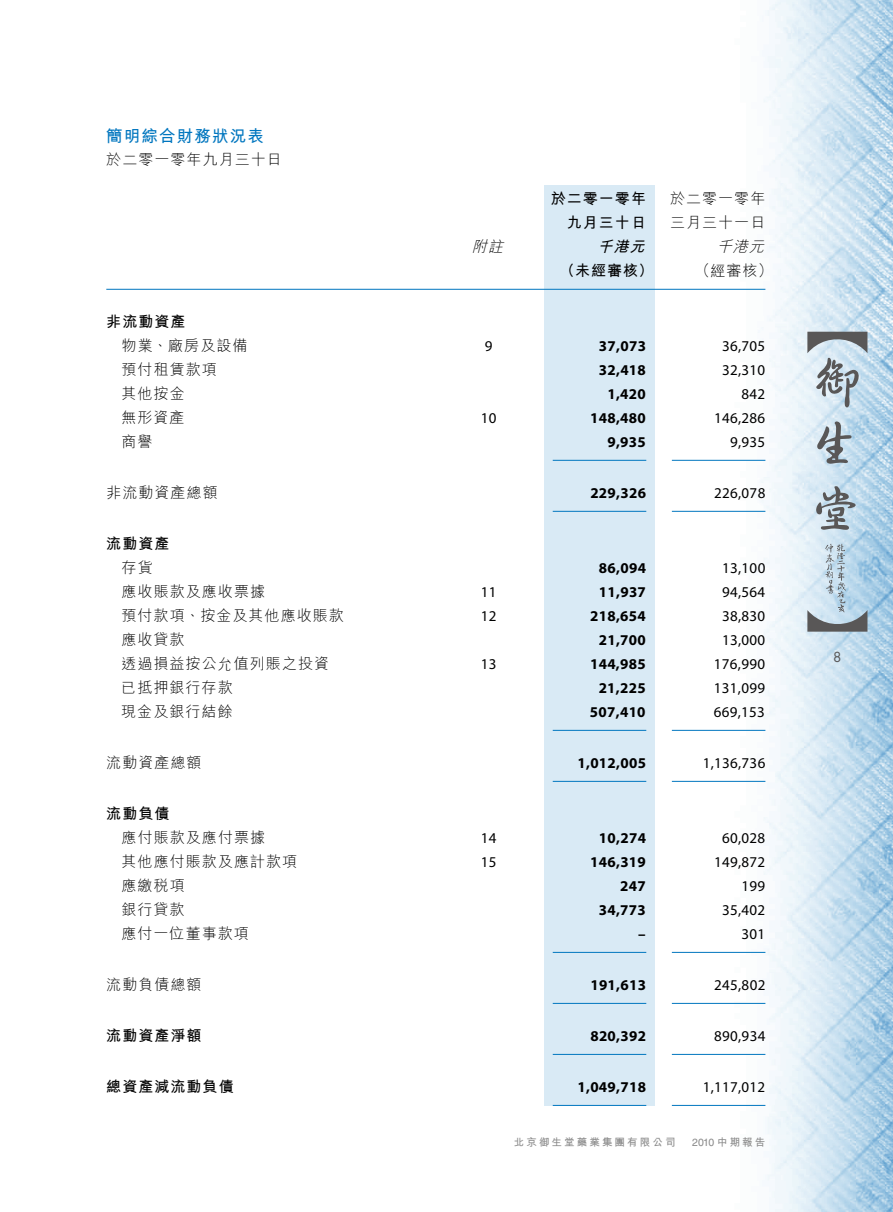
<style>
.page{position:relative;width:893px;height:1212px;background:#fff}
.page>*{position:absolute;margin:0;border:0;box-sizing:border-box;transform-origin:0 0}
.t1{font:700 16.5px "M Hei HK";letter-spacing:.07em;color:#0076bf}
.t2{font:300 15px "M Hei HK";letter-spacing:.07em;color:#000}
.t3{font:15px "Myriad Pro";letter-spacing:.02em;color:#000}
.t4{font:700 15px "Myriad Pro";letter-spacing:.02em;color:#000}
.t5{font:700 15px "M Hei HK";letter-spacing:.07em;color:#000}
.t6{font:italic 300 15px "M Hei HK";color:#000}
.t7{font:italic 700 15px "M Hei HK";color:#000}
.t8{font:13.5px "Futura Std";color:#595757}
.t9{font:700 10.5px "M Hei HK";letter-spacing:.2em;color:#898989}
.t10{font:10.5px "Helvetica LT Std";color:#898989}
.s1{font-family:"M Hei HK";font-weight:700}
</style>
<div class="page">
<img style="left:655px;top:0;width:238px;height:1212px">
<svg style="left:817px;top:421px;width:35px;height:43px;background:#a6b3bc"></svg>
<svg style="left:816px;top:486px;width:42px;height:44px;background:#a7b5bf"></svg>
<svg style="left:807px;top:332px;width:60px;height:76px;background:#afbcc4"></svg>
<svg style="left:807px;top:544px;width:60px;height:88px;background:#b3c6d4"></svg>
<div style="left:544px;top:185px;width:111px;height:921px;background:#d9eaf5"></div>
<hr style="left:106px;top:289px;width:659px;height:1px;background:#0076bf">
<hr style="left:553px;top:460px;width:93px;height:1px;background:#0076bf">
<hr style="left:672px;top:460px;width:93px;height:1px;background:#0076bf">
<hr style="left:553px;top:511px;width:93px;height:1px;background:#0076bf">
<hr style="left:672px;top:511px;width:93px;height:1px;background:#0076bf">
<hr style="left:553px;top:730px;width:93px;height:1px;background:#0076bf">
<hr style="left:672px;top:730px;width:93px;height:1px;background:#0076bf">
<hr style="left:553px;top:781px;width:93px;height:1px;background:#0076bf">
<hr style="left:672px;top:781px;width:93px;height:1px;background:#0076bf">
<hr style="left:553px;top:952px;width:93px;height:1px;background:#0076bf">
<hr style="left:672px;top:952px;width:93px;height:1px;background:#0076bf">
<hr style="left:553px;top:1003px;width:93px;height:1px;background:#0076bf">
<hr style="left:672px;top:1003px;width:93px;height:1px;background:#0076bf">
<hr style="left:553px;top:1054px;width:93px;height:1px;background:#0076bf">
<hr style="left:672px;top:1054px;width:93px;height:1px;background:#0076bf">
<hr style="left:553px;top:1105px;width:93px;height:1px;background:#0076bf">
<hr style="left:672px;top:1105px;width:93px;height:1px;background:#0076bf">
<p class="t1" style="left:106px;top:124px;width:159px">簡明綜合財務狀況表</p>
<p class="t2" style="left:106px;top:149px;width:177px">於二零一零年九月三十日</p>
<p class="t5" style="left:551px;top:188px;width:97px">於二零一零年</p>
<p class="t2" style="left:670px;top:188px;width:97px">於二零一零年</p>
<p class="t5" style="left:567px;top:212px;width:81px">九月三十日</p>
<p class="t2" style="left:670px;top:212px;width:97px">三月三十一日</p>
<p class="t6" style="left:472px;top:236px;width:38px">附註</p>
<p class="t7" style="left:597px;top:236px;width:54px">千港元</p>
<p class="t6" style="left:717px;top:236px;width:54px">千港元</p>
<p class="t5" style="left:560px;top:260px;width:95px">（未經審核）</p>
<p class="t2" style="left:695px;top:260px;width:79px">（經審核(</p>
<p class="t5" style="left:106px;top:311px;width:81px">非流動資產</p>
<p class="t2" style="left:122px;top:335px;width:127px">物業、廠房及設備</p>
<p class="t3" style="left:485px;top:337px;width:9px">9</p>
<p class="t4" style="left:599px;top:336px;width:49px">37,073</p>
<p class="t3" style="left:722px;top:337px;width:45px">36,705</p>
<p class="t2" style="left:122px;top:359px;width:97px">預付租賃款項</p>
<p class="t4" style="left:599px;top:360px;width:49px">32,418</p>
<p class="t3" style="left:722px;top:361px;width:45px">32,310</p>
<p class="t2" style="left:121px;top:383px;width:65px">其他按金</p>
<p class="t4" style="left:607px;top:384px;width:40px">1,420</p>
<p class="t3" style="left:741px;top:385px;width:25px">842</p>
<p class="t2" style="left:121px;top:407px;width:65px">無形資產</p>
<p class="t3" style="left:481px;top:409px;width:17px">10</p>
<p class="t4" style="left:590px;top:408px;width:57px">148,480</p>
<p class="t3" style="left:714px;top:409px;width:53px">146,286</p>
<p class="t2" style="left:121px;top:431px;width:33px">商譽</p>
<p class="t4" style="left:607px;top:432px;width:40px">9,935</p>
<p class="t3" style="left:730px;top:433px;width:37px">9,935</p>
<p class="t2" style="left:106px;top:482px;width:113px">非流動資產總額</p>
<p class="t5" style="left:106px;top:533px;width:65px">流動資產</p>
<p class="t4" style="left:590px;top:483px;width:57px">229,326</p>
<p class="t3" style="left:714px;top:484px;width:53px">226,078</p>
<p class="t2" style="left:122px;top:557px;width:33px">存貨</p>
<p class="t4" style="left:599px;top:558px;width:49px">86,094</p>
<p class="t3" style="left:722px;top:559px;width:45px">13,100</p>
<p class="t2" style="left:122px;top:581px;width:145px">應收賬款及應收票據</p>
<p class="t3" style="left:481px;top:583px;width:17px">11</p>
<p class="t4" style="left:599px;top:582px;width:49px">11,937</p>
<p class="t3" style="left:722px;top:583px;width:45px">94,564</p>
<p class="t2" style="left:121px;top:605px;width:224px">預付款項、按金及其他應收賬款</p>
<p class="t3" style="left:481px;top:607px;width:17px">12</p>
<p class="t4" style="left:590px;top:606px;width:57px">218,654</p>
<p class="t3" style="left:722px;top:607px;width:45px">38,830</p>
<p class="t2" style="left:121px;top:629px;width:65px">應收貸款</p>
<p class="t4" style="left:599px;top:630px;width:49px">21,700</p>
<p class="t3" style="left:722px;top:631px;width:45px">13,000</p>
<p class="t2" style="left:121px;top:653px;width:209px">透過損益按公允值列賬之投資</p>
<p class="t3" style="left:481px;top:655px;width:17px">13</p>
<p class="t4" style="left:590px;top:654px;width:57px">144,985</p>
<p class="t3" style="left:714px;top:655px;width:53px">176,990</p>
<p class="t8" style="left:833px;top:648px;width:10px">8</p>
<p class="t2" style="left:121px;top:677px;width:113px">已抵押銀行存款</p>
<p class="t4" style="left:599px;top:678px;width:49px">21,225</p>
<p class="t3" style="left:714px;top:679px;width:53px">131,099</p>
<p class="t2" style="left:121px;top:701px;width:113px">現金及銀行結餘</p>
<p class="t4" style="left:590px;top:702px;width:57px">507,410</p>
<p class="t3" style="left:714px;top:703px;width:53px">669,153</p>
<p class="t2" style="left:106px;top:752px;width:97px">流動資產總額</p>
<p class="t5" style="left:106px;top:803px;width:65px">流動負債</p>
<p class="t4" style="left:577px;top:753px;width:70px">1,012,005</p>
<p class="t3" style="left:703px;top:754px;width:64px">1,136,736</p>
<p class="t2" style="left:122px;top:827px;width:145px">應付賬款及應付票據</p>
<p class="t3" style="left:481px;top:829px;width:17px">14</p>
<p class="t4" style="left:599px;top:828px;width:49px">10,274</p>
<p class="t3" style="left:722px;top:829px;width:45px">60,028</p>
<p class="t2" style="left:122px;top:851px;width:177px">其他應付賬款及應計款項</p>
<p class="t3" style="left:481px;top:853px;width:17px">15</p>
<p class="t4" style="left:590px;top:852px;width:57px">146,319</p>
<p class="t3" style="left:714px;top:853px;width:53px">149,872</p>
<p class="t2" style="left:121px;top:875px;width:65px">應繳稅項</p>
<p class="t4" style="left:620px;top:876px;width:27px">247</p>
<p class="t3" style="left:741px;top:877px;width:25px">199</p>
<p class="t2" style="left:121px;top:899px;width:65px">銀行貸款</p>
<p class="t4" style="left:599px;top:900px;width:49px">34,773</p>
<p class="t3" style="left:722px;top:901px;width:45px">35,402</p>
<p class="t2" style="left:121px;top:923px;width:129px">應付一位董事款項</p>
<p class="t4" style="left:638px;top:924px;width:9px">–</p>
<p class="t3" style="left:741px;top:925px;width:25px">301</p>
<p class="t2" style="left:106px;top:974px;width:97px">流動負債總額</p>
<p class="t4" style="left:590px;top:975px;width:57px">191,613</p>
<p class="t3" style="left:714px;top:976px;width:53px">245,802</p>
<p class="t5" style="left:106px;top:1025px;width:97px">流動資產淨額</p>
<p class="t4" style="left:590px;top:1026px;width:57px">820,392</p>
<p class="t3" style="left:714px;top:1027px;width:53px">890,934</p>
<p class="t5" style="left:106px;top:1076px;width:129px">總資產減流動負債</p>
<p class="t4" style="left:577px;top:1077px;width:70px">1,049,718</p>
<p class="t3" style="left:703px;top:1078px;width:64px">1,117,012</p>
<p class="t9" style="left:514px;top:1134px;width:163px">北京御生堂藥業集團有限公司</p>
<p class="t10" style="left:692px;top:1136px;width:75px">2010<span class="s1">中期報告</span></p>
</div>
